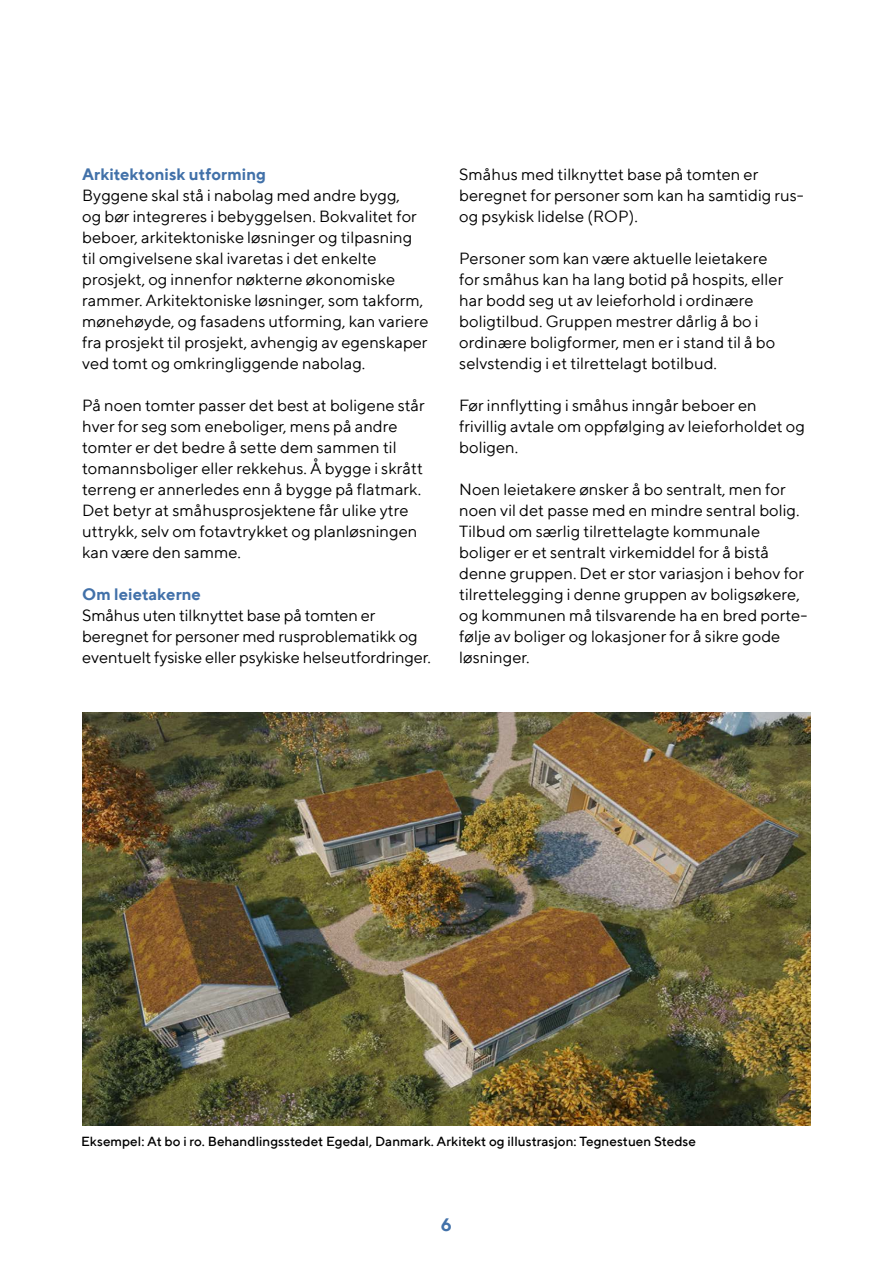
<style>
.page{position:relative;width:893px;height:1263px;background:#fff}
.page>*{position:absolute;margin:0;border:0;box-sizing:border-box;transform-origin:0 0}
.t1{font:700 18px "TT Norms";color:#4271a9}
.Brødtekst{font:16.5px/21px "TT Norms";color:#000}
.Heading_2{font:700 16.5px "TT Norms";color:#4271a9}
.Bildetekst{font:500 13.5px "TT Norms";color:#000}
</style>
<div class="page">
<img style="left:82px;top:712px;width:729px;height:413px">
<p class="Heading_2" style="left:82px;top:164px;width:185px">Arkitektonisk utforming</p>
<p class="Brødtekst" style="left:82px;top:184px;width:348px">Byggene skal stå i nabolag med andre bygg,<br>og bør integreres i bebyggelsen. Bokvalitet for beboer, arkitektoniske løsninger og tilpasning til omgivelsene skal ivaretas i det enkelte prosjekt, og innenfor nøkterne økonomiske rammer. Arkitektoniske løsninger, som takform, mønehøyde, og fasadens utforming, kan variere fra prosjekt til prosjekt, avhengig av egenskaper ved tomt og omkringliggende nabolag.</p>
<p class="Brødtekst" style="left:82px;top:394px;width:344px">På noen tomter passer det best at boligene står hver for seg som eneboliger, mens på andre tomter er det bedre å sette dem sammen til tomannsboliger eller rekkehus. Å bygge i skrått terreng er annerledes enn å bygge på flatmark.<br>Det betyr at småhusprosjektene får ulike ytre uttrykk, selv om fotavtrykket og planløsningen kan være den samme.</p>
<p class="Heading_2" style="left:82px;top:584px;width:120px">Om leietakerne</p>
<p class="Brødtekst" style="left:82px;top:604px;width:350px">Småhus uten tilknyttet base på tomten er beregnet for personer med rusproblematikk og eventuelt fysiske eller psykiske helseutfordringer.</p>
<p class="Brødtekst" style="left:459px;top:163px;width:345px">Småhus med tilknyttet base på tomten er beregnet for personer som kan ha samtidig rus&shy;og psykisk lidelse (ROP).</p>
<p class="Brødtekst" style="left:459px;top:247px;width:326px">Personer som kan være aktuelle leietakere for småhus kan ha lang botid på hospits, eller har bodd seg ut av leieforhold i ordinære boligtilbud. Gruppen mestrer dårlig å bo i ordinære boligformer, men er i stand til å bo selvstendig i et tilrettelagt botilbud.</p>
<p class="Brødtekst" style="left:459px;top:394px;width:347px">Før innflytting i småhus inngår beboer en frivillig avtale om oppfølging av leieforholdet og boligen.</p>
<p class="Brødtekst" style="left:459px;top:478px;width:350px">Noen leietakere ønsker å bo sentralt, men for noen vil det passe med en mindre sentral bolig.<br>Tilbud om særlig tilrettelagte kommunale boliger er et sentralt virkemiddel for å bistå denne gruppen. Det er stor variasjon i behov for tilrettelegging i denne gruppen av boligsøkere, og kommunen må tilsvarende ha en bred porte&shy;følje av boliger og lokasjoner for å sikre gode løsninger.</p>
<p class="Bildetekst" style="left:81px;top:1132px;width:616px">Eksempel: At bo i ro. Behandlingsstedet Egedal, Danmark. Arkitekt og illustrasjon: Tegnestuen Stedse</p>
<p class="t1" style="left:441px;top:1214px;width:13px">6</p>
</div>
